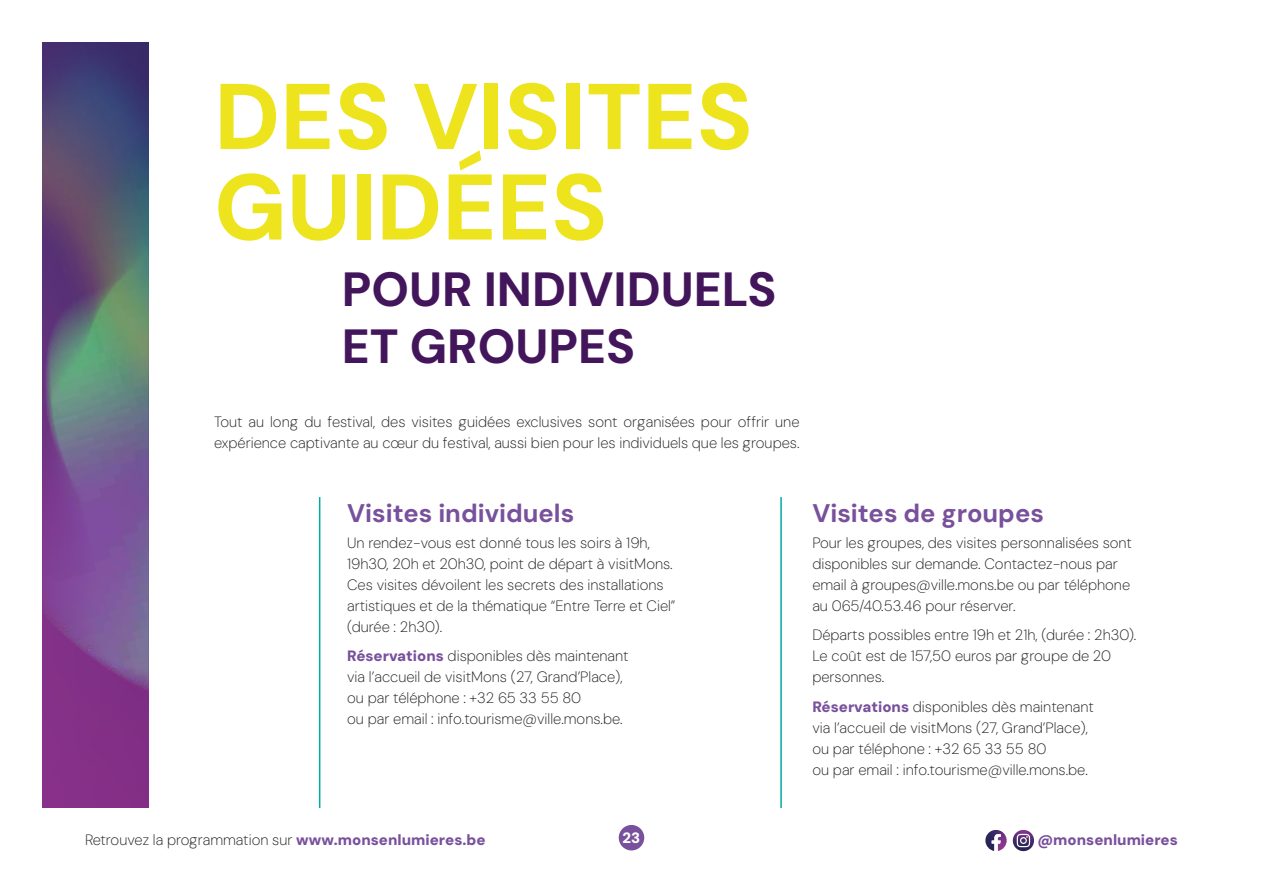
<style>
.page{position:relative;width:1263px;height:893px;background:#fff}
.page>*{position:absolute;margin:0;border:0;box-sizing:border-box;transform-origin:0 0}
.t1{font:800 93px/90.6px "DM Sans";color:#eee41d}
.t2{font:800 48px/57.6px "DM Sans";color:#43165c}
.t3{font:700 25.5px "DM Sans";color:#78509c}
.t4{font:200 15px/21px "DM Sans";color:#1d1d1b}
.t5{font:900 15px "DM Sans";color:#78509c}
.t6{font:900 15px "DM Sans";color:#fff}
.s1{font-weight:900;color:#78509c}
</style>
<div class="page">
<div style="left:43px;top:43px;width:106px;height:765px;background:#843088"></div>
<img style="left:43px;top:551px;width:43px;height:102px">
<img style="left:86px;top:551px;width:63px;height:139px">
<img style="left:43px;top:43px;width:106px;height:508px">
<img style="left:91px;top:253px;width:58px;height:387px">
<hr style="left:319px;top:497px;width:1px;height:311px;background:#00aba3">
<hr style="left:780px;top:497px;width:2px;height:311px;background:#00aba3">
<div style="left:619px;top:825px;width:25px;height:25px;background:#78509c;border-radius:50%"></div>
<svg style="left:1013px;top:830px;width:21px;height:21px"></svg>
<svg style="left:1017px;top:834px;width:13px;height:13px"></svg>
<svg style="left:985px;top:830px;width:22px;height:21px"></svg>
<h1 class="t1" style="left:214px;top:71px;width:540px">DES VISITES<br>GUIDÉES</h1>
<h2 class="t2" style="left:342px;top:260px;width:436px">POUR INDIVIDUELS<br>ET GROUPES</h2>
<p class="t4" style="left:214px;top:411px;width:587px">Tout au long du festival, des visites guidées exclusives sont organisées pour offrir une expérience captivante au cœur du festival, aussi bien pour les individuels que les groupes.</p>
<h3 class="t3" style="left:347px;top:497px;width:229px">Visites individuels</h3>
<p class="t4" style="left:347px;top:532px;width:330px">Un rendez-vous est donné tous les soirs à 19h, 19h30, 20h et 20h30, point de départ à visitMons.<br>Ces visites dévoilent les secrets des installations artistiques et de la thématique “Entre Terre et Ciel” (durée : 2h30).</p>
<p class="t4" style="left:347px;top:645px;width:283px"><span class="s1">Réservations</span> disponibles dès maintenant via l’accueil de visitMons (27, Grand’Place), ou par téléphone : +32 65 33 55 80<br>ou par email : info.tourisme@ville.mons.be.</p>
<h3 class="t3" style="left:812px;top:497px;width:233px">Visites de groupes</h3>
<p class="t4" style="left:812px;top:532px;width:321px">Pour les groupes, des visites personnalisées sont disponibles sur demande. Contactez-nous par email à groupes@ville.mons.be ou par téléphone au 065/40.53.46 pour réserver.</p>
<p class="t4" style="left:812px;top:624px;width:326px">Départs possibles entre 19h et 21h, (durée : 2h30).<br>Le coût est de 157,50 euros par groupe de 20 personnes.</p>
<p class="t4" style="left:812px;top:696px;width:283px"><span class="s1">Réservations</span> disponibles dès maintenant via l’accueil de visitMons (27, Grand’Place), ou par téléphone : +32 65 33 55 80<br>ou par email : info.tourisme@ville.mons.be.</p>
<p class="t4" style="left:85px;top:829px;width:402px">Retrouvez la programmation sur <span class="s1">www.monsenlumieres.be</span></p>
<p class="t6" style="left:623px;top:828px;width:19px">23</p>
<p class="t5" style="left:1037px;top:830px;width:142px">@monsenlumieres</p>
</div>
